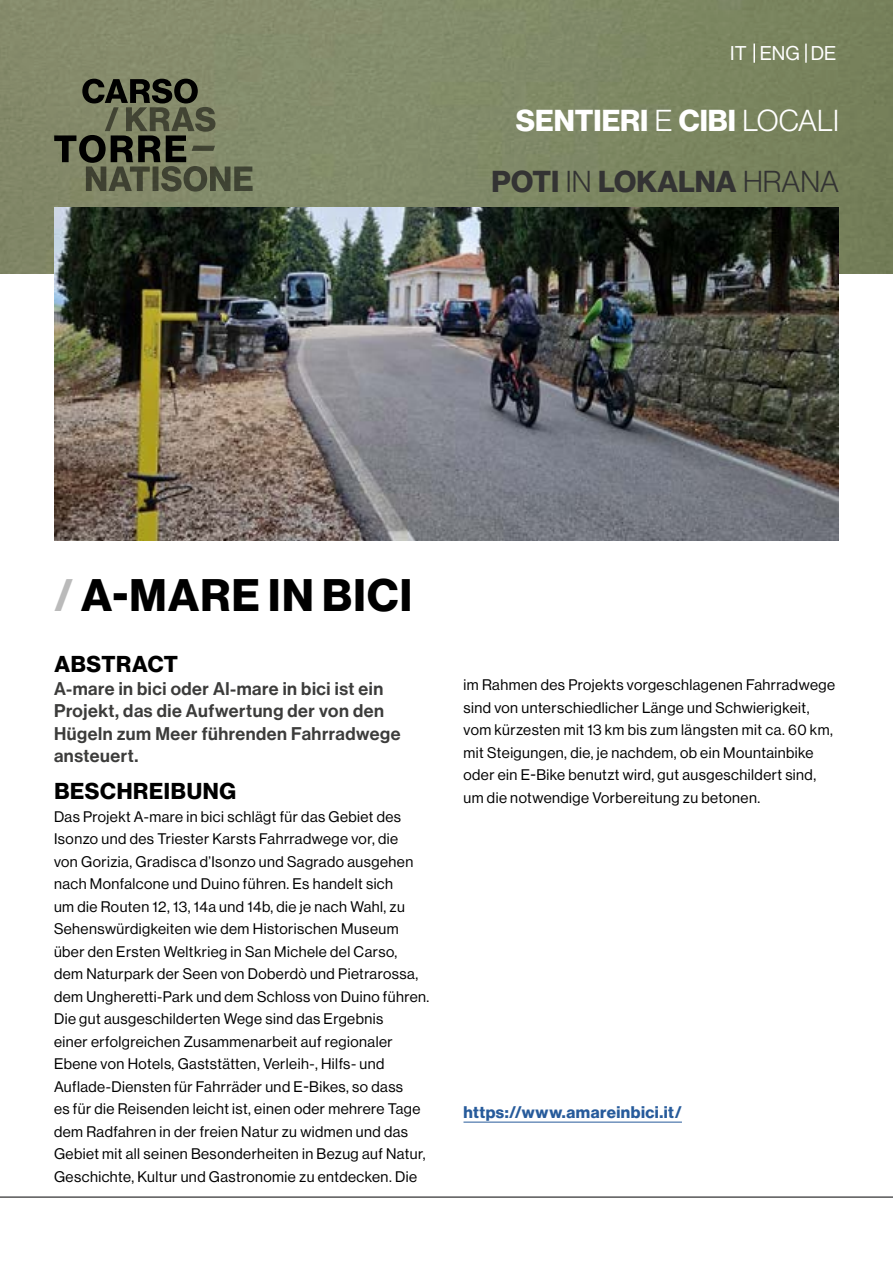
<style>
.page{position:relative;width:893px;height:1263px;background:#fff}
.page>*{position:absolute;margin:0;border:0;box-sizing:border-box;transform-origin:0 0}
.t1{font:700 44.55px "Neue Haas Display";letter-spacing:.03em;color:#000}
.t2{font:700 29.7px/60.8px "Neue Haas Display";color:#fff;text-align:right}
.t3{font:700 22.5px "Neue Haas Display";letter-spacing:.03em;color:#000}
.t4{font:19.5px "Neue Haas Display";color:#fff}
.t5{font:18px/22.5px "Neue Haas Display Mediu";letter-spacing:.03em;color:#3c3c3b}
.t6{font:700 16.5px "Neue Haas Display";letter-spacing:.03em;color:#275b9b}
.t7{font:15px/22.5px "Neue Haas Display";letter-spacing:.03em;color:#000}
.s1{font-weight:300}
.s2{color:#333}
.s3{font-weight:300;color:#333}
.s4{color:#bababa}
</style>
<div class="page">
<img style="left:0;top:0;width:893px;height:273px">
<img style="left:54px;top:207px;width:785px;height:334px">
<hr style="left:463px;top:1122px;width:219px;height:1px;background:#275b9b">
<hr style="left:0;top:1197px;width:893px;height:1px;background:#020203">
<svg style="left:54px;top:79px;width:199px;height:113px;background:#646950"></svg>
<svg style="left:753px;top:44px;width:2px;height:19px"></svg>
<svg style="left:805px;top:44px;width:2px;height:19px"></svg>
<h3 class="t4" style="left:730px;top:42px;width:108px">IT ENG DE</h3>
<h2 class="t2" style="left:492px;top:91px;width:349px">SENTIERI <span class="s1">E</span> CIBI <span class="s1">LOCALI<br></span><span class="s2">POTI</span> <span class="s3">IN</span> <span class="s2">LOKALNA</span> <span class="s3">HRANA</span></h2>
<h1 class="t1" style="left:54px;top:569px;width:360px"><span class="s4">/</span> A-MARE IN BICI</h1>
<h3 class="t3" style="left:54px;top:651px;width:125px">ABSTRACT</h3>
<p class="t5" style="left:54px;top:677px;width:348px">A-mare in bici oder Al-mare in bici ist ein<br>Projekt, das die Aufwertung der von den<br>Hügeln zum Meer führenden Fahrradwege ansteuert.</p>
<h3 class="t3" style="left:54px;top:778px;width:183px">BESCHREIBUNG</h3>
<p class="t7" style="left:54px;top:805px;width:377px">Das Projekt A-mare in bici schlägt für das Gebiet des Isonzo und des Triester Karsts Fahrradwege vor, die<br>von Gorizia, Gradisca d’Isonzo und Sagrado ausgehen nach Monfalcone und Duino führen. Es handelt sich<br>um die Routen 12, 13, 14a und 14b, die je nach Wahl, zu Sehenswürdigkeiten wie dem Historischen Museum über den Ersten Weltkrieg in San Michele del Carso, dem Naturpark der Seen von Doberdò und Pietrarossa, dem Ungheretti-Park und dem Schloss von Duino führen.<br>Die gut ausgeschilderten Wege sind das Ergebnis<br>einer erfolgreichen Zusammenarbeit auf regionaler Ebene von Hotels, Gaststätten, Verleih-, Hilfs- und Auflade-Diensten für Fahrräder und E-Bikes, so dass<br>es für die Reisenden leicht ist, einen oder mehrere Tage dem Radfahren in der freien Natur zu widmen und das Gebiet mit all seinen Besonderheiten in Bezug auf Natur, Geschichte, Kultur und Gastronomie zu entdecken. Die</p>
<p class="t7" style="left:463px;top:674px;width:373px">im Rahmen des Projekts vorgeschlagenen Fahrradwege sind von unterschiedlicher Länge und Schwierigkeit, vom kürzesten mit 13 km bis zum längsten mit ca. 60 km, mit Steigungen, die, je nachdem, ob ein Mountainbike oder ein E-Bike benutzt wird, gut ausgeschildert sind, um die notwendige Vorbereitung zu betonen.</p>
<p class="t6" style="left:463px;top:1102px;width:220px">https://www.amareinbici.it/</p>
</div>
